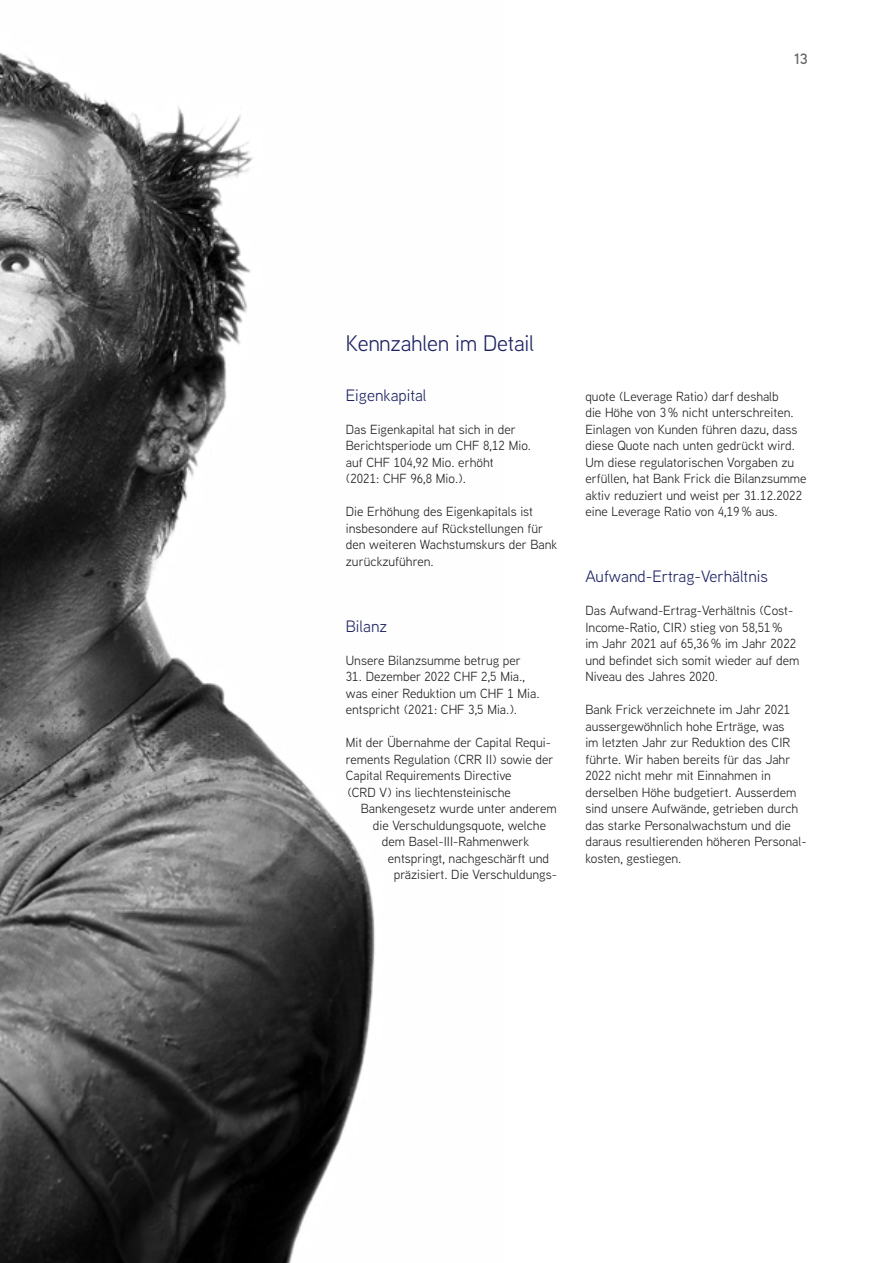
<style>
.page{position:relative;width:893px;height:1263px;background:#fff}
.page>*{position:absolute;margin:0;border:0;box-sizing:border-box;transform-origin:0 0}
.t1{font:22.5px "Aaux Next Regular Tabular Numbers";letter-spacing:-.01em;color:#1e2362}
.t2{font:16.5px "Aaux Next Regular Tabular Numbers";color:#1e2362}
.t3{font:600 15px "Aaux Next";color:#656767}
.t4{font:13.2px/16.5px "Aaux Next Regular Tabular Numbers";color:#231f20}
</style>
<div class="page">
<img style="left:0;top:52px;width:375px;height:1211px">
<p class="t3" style="left:794px;top:48px;width:15px">13</p>
<h1 class="t1" style="left:346px;top:328px;width:190px">Kennzahlen im Detail</h1>
<p class="t2" style="left:346px;top:384px;width:82px">Eigenkapital</p>
<p class="t4" style="left:346px;top:420px;width:187px">Das Eigenkapital hat sich in der<br>Berichtsperiode um CHF 8,12 Mio. auf CHF 104,92 Mio. erhöht<br>(2021: CHF 96,8 Mio.).</p>
<p class="t4" style="left:346px;top:503px;width:213px">Die Erhöhung des Eigenkapitals ist insbesondere auf Rückstellungen für den weiteren Wachstumskurs der Bank zurückzuführen.</p>
<p class="t2" style="left:346px;top:615px;width:43px">Bilanz</p>
<p class="t4" style="left:346px;top:651px;width:177px">Unsere Bilanzsumme betrug per</p>
<p class="t4" style="left:346px;top:668px;width:195px">31. Dezember 2022 CHF 2,5 Mia., was einer Reduktion um CHF 1 Mia. entspricht (2021: CHF 3,5 Mia.).</p>
<p class="t4" style="left:346px;top:734px;width:209px">Mit der Übernahme der Capital Requi&shy;rements Regulation (CRR II) sowie der Capital Requirements Directive<br>(CRD V) ins liechtensteinische</p>
<p class="t4" style="left:361px;top:800px;width:198px">Bankengesetz wurde unter anderem</p>
<p class="t4" style="left:373px;top:816px;width:175px">die Verschuldungsquote, welche</p>
<p class="t4" style="left:382px;top:833px;width:149px">dem Basel-III-Rahmenwerk</p>
<p class="t4" style="left:388px;top:849px;width:163px">entspringt, nachgeschärft und</p>
<p class="t4" style="left:394px;top:866px;width:165px">präzisiert. Die Verschuldungs-</p>
<p class="t4" style="left:585px;top:387px;width:223px">quote (Leverage Ratio) darf deshalb<br>die Höhe von 3% nicht unterschreiten.<br>Einlagen von Kunden führen dazu, dass diese Quote nach unten gedrückt wird.<br>Um diese regulatorischen Vorgaben zu erfüllen, hat Bank Frick die Bilanzsumme aktiv reduziert und weist per 31.12.2022 eine Leverage Ratio von 4,19% aus.</p>
<p class="t2" style="left:585px;top:565px;width:184px">Aufwand-Ertrag-Verhältnis</p>
<p class="t4" style="left:585px;top:602px;width:216px">Das Aufwand-Ertrag-Verhältnis (Cost-Income-Ratio, CIR) stieg von 58,51%<br>im Jahr 2021 auf 65,36% im Jahr 2022 und befindet sich somit wieder auf dem Niveau des Jahres 2020.</p>
<p class="t4" style="left:585px;top:701px;width:223px">Bank Frick verzeichnete im Jahr 2021 aussergewöhnlich hohe Erträge, was<br>im letzten Jahr zur Reduktion des CIR führte. Wir haben bereits für das Jahr 2022 nicht mehr mit Einnahmen in derselben Höhe budgetiert. Ausserdem sind unsere Aufwände, getrieben durch das starke Personalwachstum und die daraus resultierenden höheren Personal&shy;kosten, gestiegen.</p>
</div>
